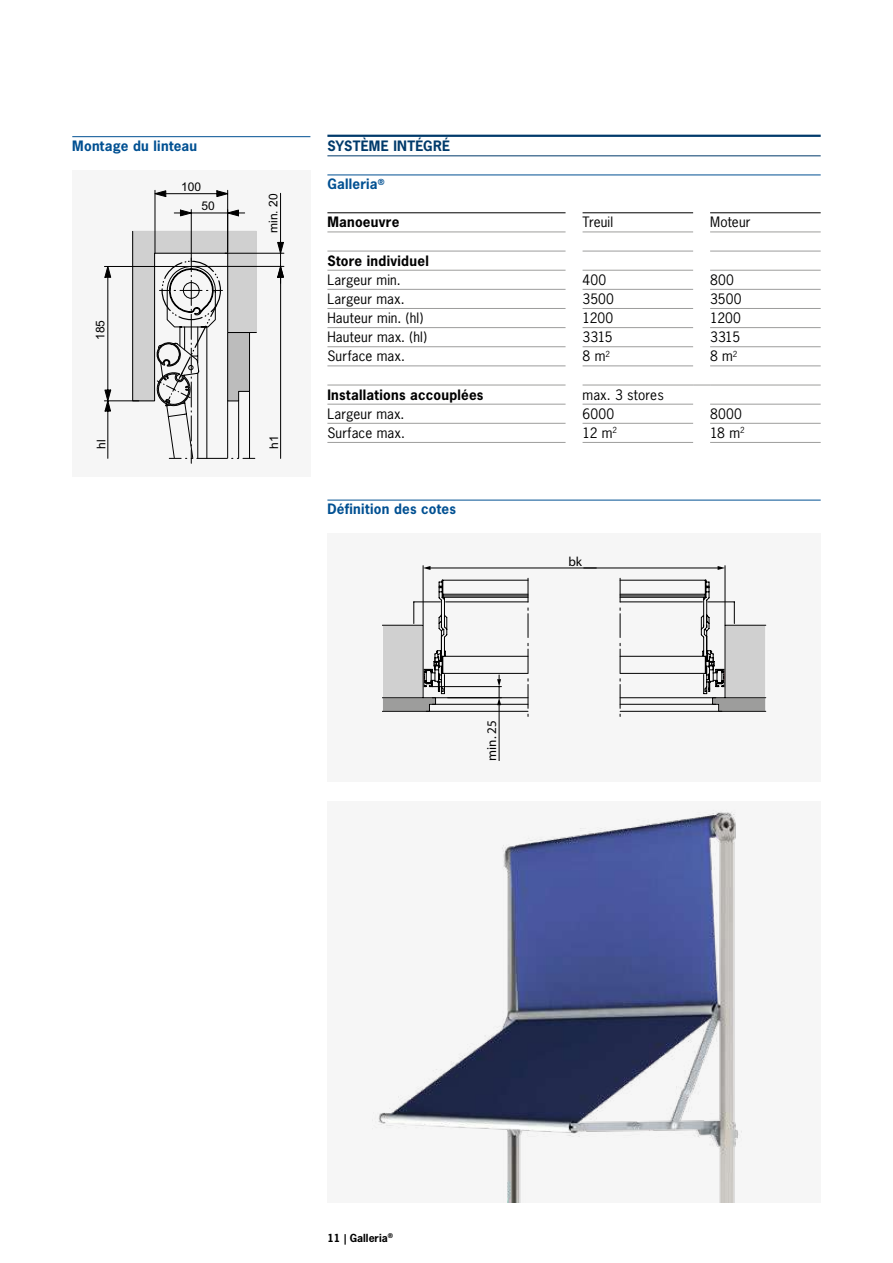
<style>
.page{position:relative;width:893px;height:1263px;background:#fff}
.page>*{position:absolute;margin:0;border:0;box-sizing:border-box;transform-origin:0 0}
.t1{font:13.5px "News Gothic";letter-spacing:.015em;color:#000}
.t2{font:700 13.5px "News Gothic";letter-spacing:.02em;color:#000}
.t3{font:700 13.5px "News Gothic";letter-spacing:.02em;color:#005092}
.t4{font:700 13.5px "News Gothic";letter-spacing:.015em;color:#003a6b}
.t5{font:13.2px "Helvetica Neue";color:#000}
.t6{font:12px "Arial";color:#000}
.t7{font:700 10.5px "News Gothic";color:#000}
</style>
<div class="page">
<div style="left:327px;top:533px;width:494px;height:249px;background:#f6f6f6"></div>
<svg style="left:718px;top:566px;width:7px;height:4px"></svg>
<hr style="left:584px;top:568px;width:134px;height:1px;background:#000">
<svg style="left:424px;top:566px;width:6px;height:4px"></svg>
<hr style="left:430px;top:568px;width:166px;height:1px;background:#000">
<hr style="left:423px;top:566px;width:1px;height:59px;background:#000">
<svg style="left:620px;top:578px;width:146px;height:138px"></svg>
<hr style="left:725px;top:566px;width:1px;height:59px;background:#000">
<hr style="left:499px;top:705px;width:1px;height:56px;background:#000">
<svg style="left:382px;top:578px;width:147px;height:138px"></svg>
<div style="left:72px;top:170px;width:238px;height:306px;background:#f6f6f6"></div>
<svg style="left:104px;top:190px;width:180px;height:273px"></svg>
<div style="left:327px;top:801px;width:494px;height:402px;background:#f6f6f6"></div>
<img style="left:378px;top:812px;width:361px;height:391px">
<hr style="left:327px;top:135px;width:494px;height:2px;background:#003a6b">
<hr style="left:327px;top:156px;width:494px;height:1px;background:#003a6b">
<hr style="left:72px;top:136px;width:238px;height:1px;background:#005092">
<hr style="left:327px;top:500px;width:494px;height:1px;background:#005092">
<hr style="left:327px;top:175px;width:494px;height:1px;background:#005092">
<hr style="left:327px;top:213px;width:239px;height:1px;background:#000">
<hr style="left:583px;top:213px;width:110px;height:1px;background:#000">
<hr style="left:710px;top:213px;width:111px;height:1px;background:#000">
<hr style="left:327px;top:232px;width:239px;height:1px;background:#9d9d9c">
<hr style="left:583px;top:232px;width:110px;height:1px;background:#9d9d9c">
<hr style="left:710px;top:232px;width:111px;height:1px;background:#9d9d9c">
<hr style="left:327px;top:251px;width:239px;height:1px;background:#9d9d9c">
<hr style="left:583px;top:251px;width:110px;height:1px;background:#9d9d9c">
<hr style="left:710px;top:251px;width:111px;height:1px;background:#9d9d9c">
<hr style="left:327px;top:270px;width:239px;height:1px;background:#9d9d9c">
<hr style="left:583px;top:270px;width:110px;height:1px;background:#9d9d9c">
<hr style="left:710px;top:270px;width:111px;height:1px;background:#9d9d9c">
<hr style="left:327px;top:289px;width:239px;height:1px;background:#9d9d9c">
<hr style="left:583px;top:289px;width:110px;height:1px;background:#9d9d9c">
<hr style="left:710px;top:289px;width:111px;height:1px;background:#9d9d9c">
<hr style="left:327px;top:308px;width:239px;height:1px;background:#9d9d9c">
<hr style="left:583px;top:308px;width:110px;height:1px;background:#9d9d9c">
<hr style="left:710px;top:308px;width:111px;height:1px;background:#9d9d9c">
<hr style="left:327px;top:327px;width:239px;height:1px;background:#9d9d9c">
<hr style="left:583px;top:327px;width:110px;height:1px;background:#9d9d9c">
<hr style="left:710px;top:327px;width:111px;height:1px;background:#9d9d9c">
<hr style="left:327px;top:346px;width:239px;height:1px;background:#9d9d9c">
<hr style="left:583px;top:346px;width:110px;height:1px;background:#9d9d9c">
<hr style="left:710px;top:346px;width:111px;height:1px;background:#9d9d9c">
<hr style="left:327px;top:366px;width:239px;height:1px;background:#9d9d9c">
<hr style="left:583px;top:366px;width:110px;height:1px;background:#9d9d9c">
<hr style="left:710px;top:366px;width:111px;height:1px;background:#9d9d9c">
<hr style="left:327px;top:385px;width:239px;height:1px;background:#9d9d9c">
<hr style="left:583px;top:385px;width:110px;height:1px;background:#9d9d9c">
<svg style="left:693px;top:385px;width:17px;height:1px"></svg>
<hr style="left:710px;top:385px;width:111px;height:1px;background:#9d9d9c">
<hr style="left:327px;top:404px;width:239px;height:1px;background:#9d9d9c">
<hr style="left:583px;top:404px;width:110px;height:1px;background:#9d9d9c">
<hr style="left:710px;top:404px;width:111px;height:1px;background:#9d9d9c">
<hr style="left:327px;top:423px;width:239px;height:1px;background:#9d9d9c">
<hr style="left:583px;top:423px;width:110px;height:1px;background:#9d9d9c">
<hr style="left:710px;top:423px;width:111px;height:1px;background:#9d9d9c">
<hr style="left:327px;top:442px;width:239px;height:1px;background:#9d9d9c">
<hr style="left:583px;top:442px;width:110px;height:1px;background:#9d9d9c">
<hr style="left:710px;top:442px;width:111px;height:1px;background:#9d9d9c">
<p class="t3" style="left:72px;top:137px;width:126px">Montage du linteau</p>
<p class="t4" style="left:327px;top:137px;width:124px">SYSTÈME INTÉGRÉ</p>
<p class="t6" style="left:93px;top:340px;width:22px;rotate:-90deg">185</p>
<p class="t6" style="left:181px;top:178px;width:22px">100</p>
<p class="t6" style="left:201px;top:198px;width:15px">50</p>
<p class="t6" style="left:265px;top:233px;width:41px;rotate:-90deg">min. 20</p>
<p class="t6" style="left:93px;top:449px;width:11px;rotate:-90deg">hl</p>
<p class="t6" style="left:266px;top:449px;width:15px;rotate:-90deg">h1</p>
<p class="t3" style="left:327px;top:175px;width:59px">Galleria<sup>®</sup></p>
<p class="t2" style="left:327px;top:213px;width:73px">Manoeuvre</p>
<p class="t1" style="left:583px;top:214px;width:32px">Treuil</p>
<p class="t1" style="left:710px;top:214px;width:42px">Moteur</p>
<p class="t2" style="left:327px;top:252px;width:103px">Store individuel</p>
<p class="t1" style="left:327px;top:271px;width:75px">Largeur min.</p>
<p class="t1" style="left:583px;top:271px;width:25px">400</p>
<p class="t1" style="left:710px;top:271px;width:25px">800</p>
<p class="t1" style="left:327px;top:290px;width:79px">Largeur max.</p>
<p class="t1" style="left:583px;top:290px;width:33px">3500</p>
<p class="t1" style="left:710px;top:290px;width:33px">3500</p>
<p class="t1" style="left:327px;top:309px;width:97px">Hauteur min. (hl)</p>
<p class="t1" style="left:583px;top:309px;width:32px">1200</p>
<p class="t1" style="left:710px;top:309px;width:32px">1200</p>
<p class="t1" style="left:327px;top:328px;width:101px">Hauteur max. (hl)</p>
<p class="t1" style="left:583px;top:328px;width:31px">3315</p>
<p class="t1" style="left:710px;top:328px;width:31px">3315</p>
<p class="t1" style="left:327px;top:348px;width:79px">Surface max.</p>
<p class="t1" style="left:583px;top:348px;width:29px">8 m<sup>2</sup></p>
<p class="t1" style="left:710px;top:348px;width:29px">8 m<sup>2</sup></p>
<p class="t2" style="left:327px;top:386px;width:158px">Installations accouplées</p>
<p class="t1" style="left:583px;top:386px;width:83px">max. 3 stores</p>
<p class="t1" style="left:327px;top:405px;width:79px">Largeur max.</p>
<p class="t1" style="left:583px;top:405px;width:33px">6000</p>
<p class="t1" style="left:710px;top:405px;width:33px">8000</p>
<p class="t1" style="left:327px;top:424px;width:79px">Surface max.</p>
<p class="t1" style="left:583px;top:424px;width:36px">12 m<sup>2</sup></p>
<p class="t1" style="left:710px;top:424px;width:36px">18 m<sup>2</sup></p>
<p class="t3" style="left:327px;top:500px;width:130px">Définition des cotes</p>
<p class="t5" style="left:568px;top:554px;width:15px">bk</p>
<p class="t5" style="left:484px;top:761px;width:42px;rotate:-90deg">min. 25</p>
<p class="t7" style="left:327px;top:1231px;width:67px">11 | Galleria<sup>®</sup></p>
</div>
